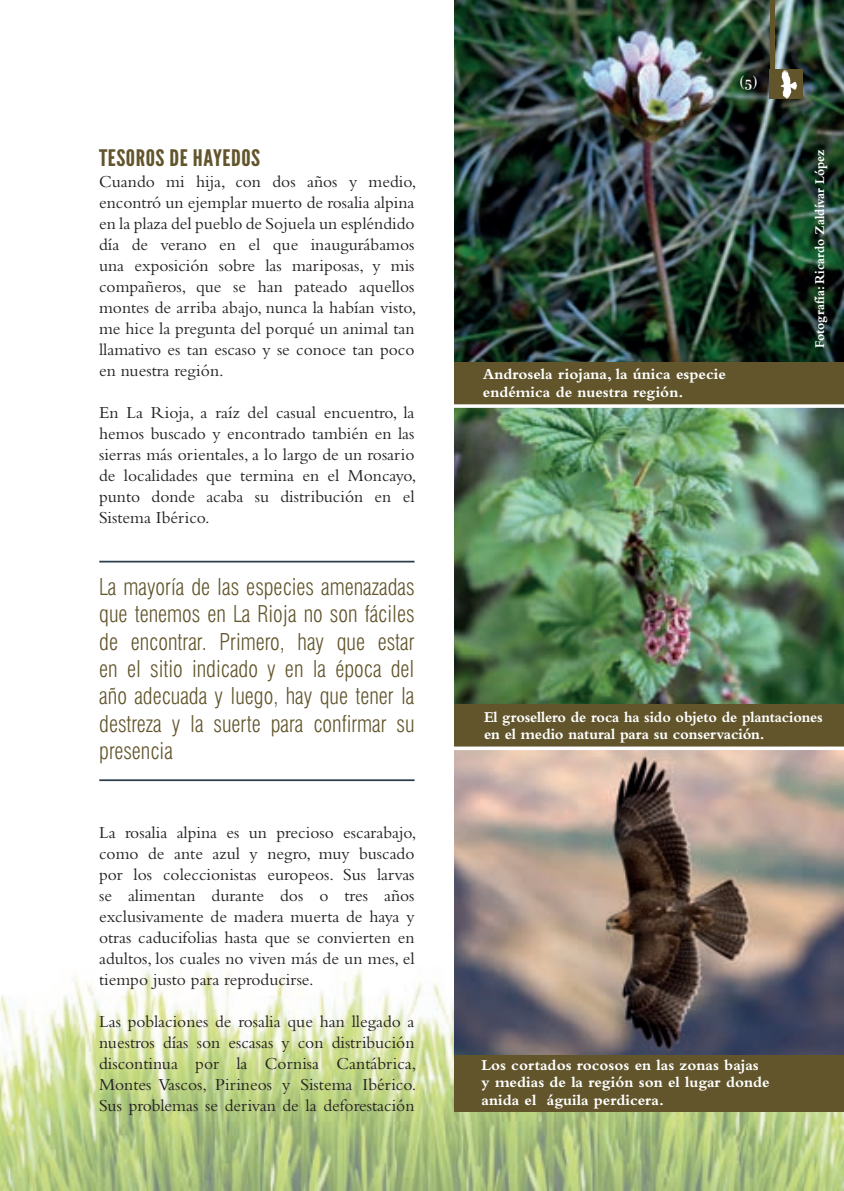
<style>
.page{position:relative;width:844px;height:1191px;background:#fff}
.page>*{position:absolute;margin:0;border:0;box-sizing:border-box;transform-origin:0 0}
.t1{font:300 condensed 22.75px/27.3px "Swiss 721 BT";color:#62552c;text-align:justify;scale:.95 1}
.t2{font:22.75px "League Gothic";letter-spacing:.02em;color:#62552c;scale:1.15 1}
.t3{font:17.5px/21px "Bembo Std";color:#231f20;text-align:justify}
.t4{font:700 15.75px/17.5px "Bembo Std";color:#fff}
.t5{font:700 15.75px/17.5px "Bembo Std";color:#fff;scale:.95 1}
.t6{font:15.75px "Katrina";color:#fff}
.t7{font:700 14px "Bembo Std";color:#fff;scale:.9 1}
</style>
<div class="page">
<img style="left:454px;top:0;width:389px;height:704px">
<img style="left:1px;top:968px;width:842px;height:223px">
<img style="left:454px;top:750px;width:389px;height:305px">
<img style="left:0;top:0;width:1px;height:1191px">
<div style="left:769px;top:69px;width:33px;height:30px;background:#62552c"></div>
<div style="left:769px;top:0;width:5px;height:89px;background:#62552c"></div>
<svg style="left:780px;top:69px;width:17px;height:30px"></svg>
<hr style="left:99px;top:561px;width:315px;height:1px;background:#2b3d4a">
<hr style="left:99px;top:779px;width:315px;height:2px;background:#2b3d4a">
<div style="left:454px;top:362px;width:389px;height:42px;background:#62552c"></div>
<div style="left:454px;top:704px;width:389px;height:43px;background:#62552c"></div>
<div style="left:454px;top:1055px;width:389px;height:56px;background:#62552c"></div>
<svg style="left:454px;top:746px;width:389px;height:1px"></svg>
<svg style="left:454px;top:404px;width:389px;height:4px"></svg>
<p class="t2" style="left:99px;top:144px;width:141px">TESOROS DE HAYEDOS</p>
<p class="t3" style="left:99px;top:170px;width:319px">Cuando mi hija, con dos años y medio, encontró un ejemplar muerto de rosalia alpina en la plaza del pueblo de Sojuela un espléndido día de verano en el que inaugurábamos una exposición sobre las mariposas, y mis compañeros, que se han pateado aquellos montes de arriba abajo, nunca la habían visto, me hice la pregunta del porqué un animal tan llamativo es tan escaso y se conoce tan poco en nuestra región.</p>
<p class="t3" style="left:99px;top:401px;width:318px">En La Rioja, a raíz del casual encuentro, la hemos buscado y encontrado también en las sierras más orientales, a lo largo de un rosario de localidades que termina en el Moncayo, punto donde acaba su distribución en el Sistema Ibérico.</p>
<p class="t1" style="left:99px;top:573px;width:333px">La mayoría de las especies amenazadas que tenemos en La Rioja no son fáciles de encontrar. Primero, hay que estar en el sitio indicado y en la época del año adecuada y luego, hay que tener la destreza y la suerte para confirmar su presencia</p>
<p class="t3" style="left:99px;top:821px;width:318px">La rosalia alpina es un precioso escarabajo, como de ante azul y negro, muy buscado por los coleccionistas europeos. Sus larvas se alimentan durante dos o tres años exclusivamente de madera muerta de haya y otras caducifolias hasta que se convierten en adultos, los cuales no viven más de un mes, el tiempo justo para reproducirse.</p>
<p class="t3" style="left:99px;top:1010px;width:318px">Las poblaciones de rosalia que han llegado a nuestros días son escasas y con distribución discontinua por la Cornisa Cantábrica, Montes Vascos, Pirineos y Sistema Ibérico.<br>Sus problemas se derivan de la deforestación</p>
<p class="t6" style="left:739px;top:72px;width:19px">(5)</p>
<p class="t4" style="left:482px;top:365px;width:244px">Androsela riojana, la única especie endémica de nuestra región.</p>
<p class="t7" style="left:811px;top:348px;width:223px;rotate:-90deg">Fotografía: Ricardo Zaldívar López</p>
<p class="t5" style="left:484px;top:708px;width:358px">El grosellero de roca ha sido objeto de plantaciones en el medio natural para su conservación.</p>
<p class="t4" style="left:481px;top:1055px;width:289px">Los cortados rocosos en las zonas bajas y medias de la región son el lugar donde anida el águila perdicera.</p>
</div>
